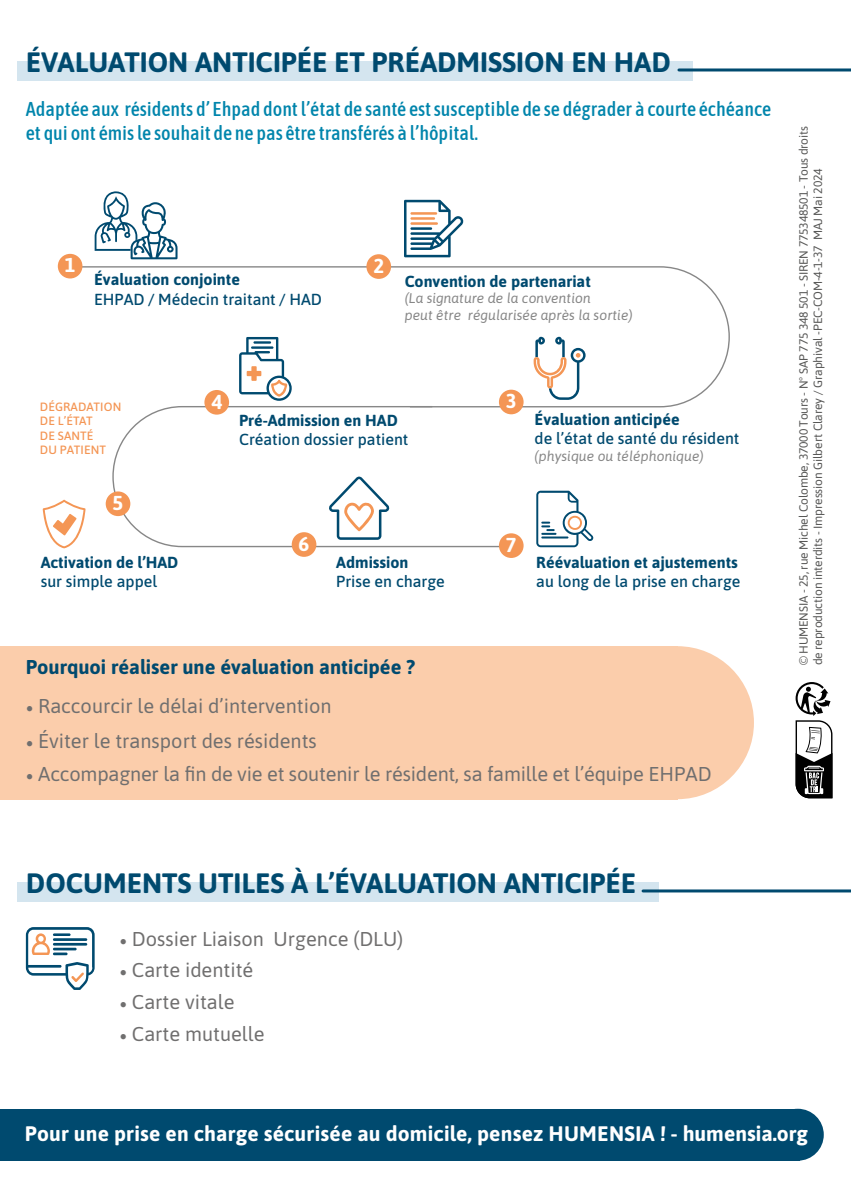
<style>
.page{position:relative;width:851px;height:1191px;background:#fff}
.page>*{position:absolute;margin:0;border:0;box-sizing:border-box;transform-origin:0 0}
.t1{font:700 28px "Asap";color:#004a6f}
.t2{font:700 21px "Asap";letter-spacing:.01em;color:#fff}
.t3{font:700 20.2px "Asap";color:#fff}
.t4{font:20px "Asap";color:#706f6f}
.t5{font:500 20px/24px "Asap Condensed";color:#0085ac}
.t6{font:700 20px "Asap";color:#004a6f}
.t7{font:700 16px "Asap";color:#004a6f}
.t8{font:500 16px "Asap";color:#004a6f}
.t9{font:italic 14px/16.8px "Asap";color:#878787}
.t10{font:12px/14.4px "Asap";letter-spacing:-.015em;color:#575756}
.t11{font:500 12px/14.4px "Asap";letter-spacing:.01em;color:#f49655}
.s1{font-family:"Minion Pro"}
</style>
<div class="page">
<div style="left:600px;top:646px;width:153px;height:153px;background:#fbcdab;border-radius:50%"></div>
<div style="left:0;top:646px;width:677px;height:153px;background:#fbcdab"></div>
<div style="left:17px;top:62px;width:675px;height:19px;background:#d4e5ef"></div>
<div style="left:17px;top:882px;width:641px;height:20px;background:#d4e5ef"></div>
<hr style="left:678px;top:68px;width:172px;height:3px;background:#004a6f">
<hr style="left:643px;top:889px;width:207px;height:3px;background:#004a6f">
<svg style="left:43px;top:500px;width:42px;height:48px"></svg>
<div style="left:771px;top:1108px;width:52px;height:52px;background:#004a6f;border-radius:50%"></div>
<div style="left:0;top:1108px;width:799px;height:52px;background:#004a6f"></div>
<svg style="left:795px;top:682px;width:38px;height:117px"></svg>
<svg style="left:26px;top:927px;width:69px;height:63px"></svg>
<svg style="left:112px;top:408px;width:400px;height:140px"></svg>
<svg style="left:76px;top:265px;width:654px;height:143px"></svg>
<div style="left:58px;top:254px;width:24px;height:24px;background:#f49655;border-radius:50%"></div>
<div style="left:366px;top:254px;width:25px;height:25px;background:#f49655;border-radius:50%"></div>
<div style="left:499px;top:390px;width:24px;height:24px;background:#f49655;border-radius:50%"></div>
<div style="left:204px;top:390px;width:25px;height:24px;background:#f49655;border-radius:50%"></div>
<div style="left:106px;top:491px;width:24px;height:25px;background:#f49655;border-radius:50%"></div>
<div style="left:292px;top:532px;width:24px;height:25px;background:#f49655;border-radius:50%"></div>
<div style="left:499px;top:533px;width:24px;height:25px;background:#f49655;border-radius:50%"></div>
<svg style="left:533px;top:337px;width:52px;height:63px"></svg>
<svg style="left:239px;top:337px;width:53px;height:64px"></svg>
<hr style="left:253px;top:341px;width:18px;height:3px;background:#004a6f">
<hr style="left:251px;top:346px;width:22px;height:3px;background:#004a6f">
<svg style="left:95px;top:191px;width:82px;height:68px"></svg>
<svg style="left:328px;top:476px;width:61px;height:64px"></svg>
<svg style="left:536px;top:491px;width:57px;height:56px"></svg>
<svg style="left:404px;top:200px;width:59px;height:57px"></svg>
<h1 class="t1" style="left:26px;top:42px;width:646px">ÉVALUATION ANTICIPÉE ET PRÉADMISSION EN HAD</h1>
<p class="t5" style="left:26px;top:96px;width:746px">Adaptée aux résidents d’ Ehpad dont l’état de santé est susceptible de se dégrader à courte échéance et qui ont émis le souhait de ne pas être transférés à l’hôpital.</p>
<p class="t3" style="left:65px;top:251px;width:12px">1</p>
<p class="t3" style="left:373px;top:251px;width:12px">2</p>
<p class="t7" style="left:94px;top:268px;width:147px">Évaluation conjointe</p>
<p class="t8" style="left:94px;top:288px;width:229px">EHPAD / Médecin traitant / HAD</p>
<p class="t7" style="left:404px;top:269px;width:188px">Convention de partenariat</p>
<p class="t9" style="left:404px;top:289px;width:229px">(La signature de la convention<br>peut être régularisée après la sortie)</p>
<p class="t11" style="left:40px;top:399px;width:83px">DÉGRADATION<br>DE L’ÉTAT<br>DE SANTÉ<br>DU PATIENT</p>
<p class="t3" style="left:113px;top:488px;width:12px">5</p>
<p class="t7" style="left:41px;top:551px;width:139px">Activation de l’HAD</p>
<p class="t8" style="left:41px;top:570px;width:118px">sur simple appel</p>
<p class="t3" style="left:211px;top:387px;width:12px">4</p>
<p class="t3" style="left:506px;top:387px;width:12px">3</p>
<p class="t7" style="left:239px;top:409px;width:160px">Pré-Admission en HAD</p>
<p class="t8" style="left:239px;top:428px;width:171px">Création dossier patient</p>
<p class="t7" style="left:534px;top:408px;width:146px">Évaluation anticipée</p>
<p class="t8" style="left:534px;top:427px;width:206px">de l’état de santé du résident</p>
<p class="t9" style="left:534px;top:447px;width:171px">(physique ou téléphonique)</p>
<p class="t3" style="left:298px;top:529px;width:12px">6</p>
<p class="t3" style="left:506px;top:530px;width:12px">7</p>
<p class="t7" style="left:336px;top:551px;width:74px">Admission</p>
<p class="t8" style="left:336px;top:570px;width:110px">Prise en charge</p>
<p class="t7" style="left:536px;top:551px;width:203px">Réévaluation et ajustements</p>
<p class="t8" style="left:536px;top:570px;width:206px">au long de la prise en charge</p>
<p class="t6" style="left:26px;top:652px;width:391px">Pourquoi réaliser une évaluation anticipée ?</p>
<p class="t4" style="left:26px;top:692px;width:307px"><span class="s1">•</span> Raccourcir le délai d’intervention</p>
<p class="t4" style="left:26px;top:727px;width:292px"><span class="s1">•</span> Éviter le transport des résidents</p>
<p class="t4" style="left:26px;top:760px;width:687px"><span class="s1">•</span> Accompagner la fin de vie et soutenir le résident, sa famille et l’équipe EHPAD</p>
<p class="t10" style="left:795px;top:665px;width:541px;rotate:-90deg">© HUMENSIA - 25, rue Michel Colombe, 37000 Tours - N° SAP 775 348 501 - SIREN 775348501 - Tous droits de reproduction interdits - Impression Gilbert Clarey / Graphival -PEC-COM-4-1-37 MAJ Mai 2024</p>
<h1 class="t1" style="left:26px;top:862px;width:611px">DOCUMENTS UTILES À L’ÉVALUATION ANTICIPÉE</h1>
<p class="t4" style="left:120px;top:925px;width:285px"><span class="s1">•</span> Dossier Liaison Urgence (DLU)</p>
<p class="t4" style="left:120px;top:956px;width:135px"><span class="s1">•</span> Carte identité</p>
<p class="t4" style="left:120px;top:987px;width:116px"><span class="s1">•</span> Carte vitale</p>
<p class="t4" style="left:120px;top:1020px;width:146px"><span class="s1">•</span> Carte mutuelle</p>
<p class="t2" style="left:25px;top:1119px;width:784px">Pour une prise en charge sécurisée au domicile, pensez HUMENSIA ! - humensia.org</p>
</div>
